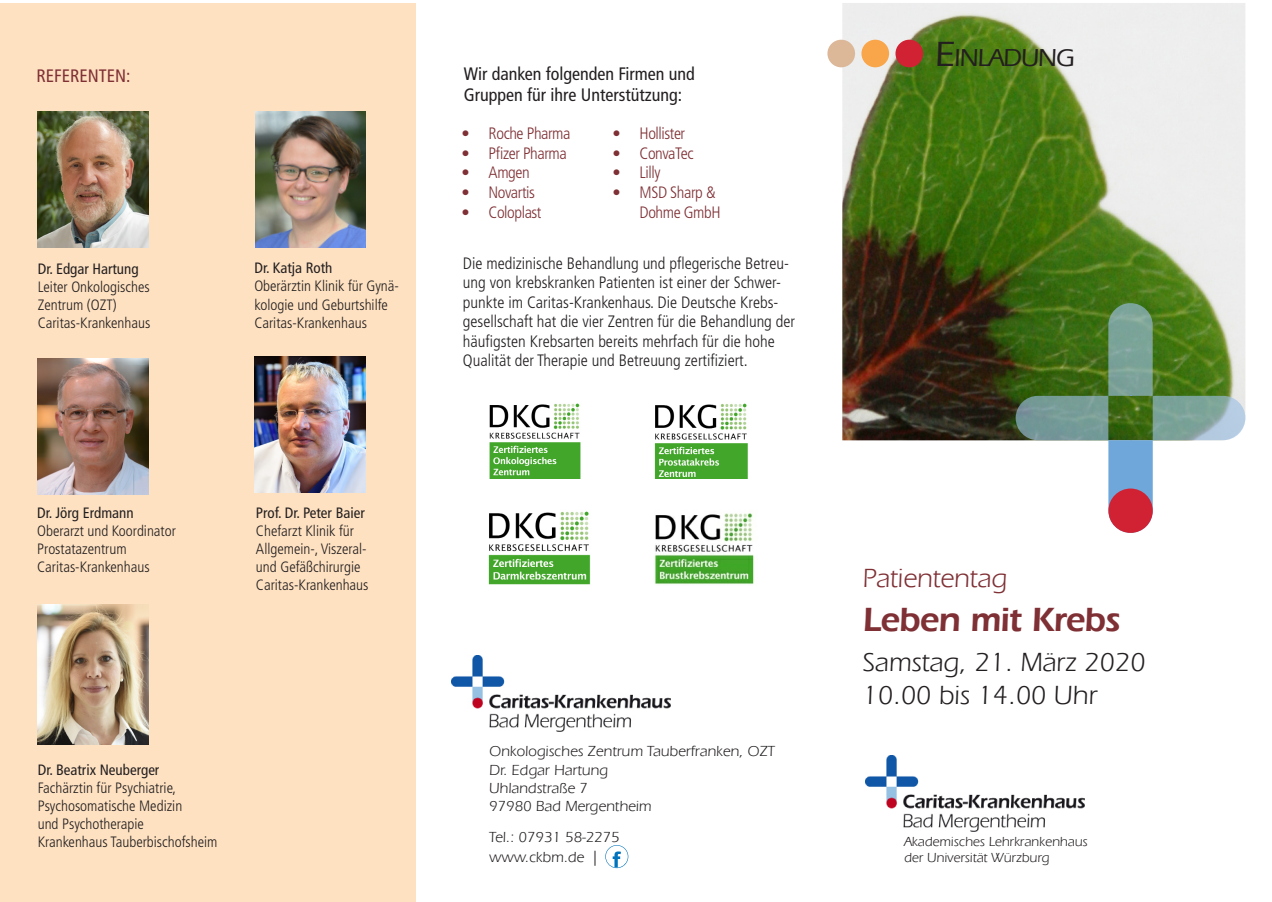
<style>
.page{position:relative;width:1272px;height:902px;background:#fff}
.page>*{position:absolute;margin:0;border:0;box-sizing:border-box;transform-origin:0 0}
.t1{font:600 34.5px "ITC Eras LT";letter-spacing:-.02em;color:#7f3035}
.t2{font:27px "ITC Eras LT";color:#231f20}
.t3{font:27px "ITC Eras LT";letter-spacing:-.005em;color:#7f3035}
._01b_Veranstaltung_m{font:500 25.2px "ITC Eras LT";letter-spacing:-.035em;color:#231f20}
.t4{font:condensed 18px "Frutiger LT Pro";color:#231f20}
.t5{font:condensed 18px "Frutiger LT Pro";color:#7f3035}
.t6{font:300 condensed 16.5px/19.5px "Frutiger LT Pro";color:#231f20}
.t7{font:300 condensed 16.5px/19.8px "Frutiger LT Pro";letter-spacing:-.025em;color:#7f3035}
.Fließtext{font:300 condensed 15px/18px "Frutiger LT Pro";color:#231f20}
.Fließtext-2{font:15px "ITC Eras LT";color:#231f20}
.Fließtext-3{font:condensed 15px "Frutiger LT Pro";color:#231f20}
.t8{font:13.5px "ITC Eras LT";color:#231f20}
.s1{font-size:36px}
</style>
<div class="page">
<img style="left:842px;top:3px;width:403px;height:437px">
<svg style="left:1015px;top:303px;width:230px;height:230px"></svg>
<div style="left:1108px;top:488px;width:44px;height:45px;background:#d12233;border-radius:50%"></div>
<img style="left:865px;top:755px;width:218px;height:76px">
<div style="left:895px;top:40px;width:28px;height:27px;background:#d12233;border-radius:50%"></div>
<div style="left:861px;top:40px;width:28px;height:27px;background:#f9a64a;border-radius:50%"></div>
<div style="left:827px;top:40px;width:28px;height:27px;background:#dcb899;border-radius:50%"></div>
<img style="left:451px;top:655px;width:219px;height:76px">
<div style="left:0;top:3px;width:416px;height:898px;background:#fee1c1"></div>
<img style="left:38px;top:112px;width:110px;height:136px">
<img style="left:255px;top:357px;width:110px;height:136px">
<img style="left:38px;top:604px;width:110px;height:140px">
<img style="left:255px;top:112px;width:111px;height:136px">
<img style="left:38px;top:358px;width:110px;height:136px">
<img style="left:489px;top:403px;width:92px;height:75px">
<img style="left:654px;top:513px;width:100px;height:72px">
<img style="left:488px;top:511px;width:103px;height:74px">
<img style="left:654px;top:403px;width:94px;height:75px">
<svg style="left:605px;top:845px;width:23px;height:23px"></svg>
<p class="t5" style="left:36px;top:65px;width:96px">REFERENTEN:</p>
<p class="Fließtext-3" style="left:38px;top:260px;width:102px">Dr. Edgar Hartung</p>
<p class="Fließtext" style="left:38px;top:278px;width:113px">Leiter Onkologisches<br>Zentrum (OZT)</p>
<p class="Fließtext" style="left:38px;top:314px;width:114px">Caritas-Krankenhaus</p>
<p class="Fließtext-3" style="left:254px;top:259px;width:80px">Dr. Katja Roth</p>
<p class="Fließtext" style="left:254px;top:277px;width:146px">Oberärztin Klinik für Gynä&shy;kologie und Geburtshilfe</p>
<p class="Fließtext" style="left:254px;top:313px;width:114px">Caritas-Krankenhaus</p>
<p class="Fließtext-3" style="left:37px;top:504px;width:98px">Dr. Jörg Erdmann</p>
<p class="Fließtext" style="left:37px;top:521px;width:140px">Oberarzt und Koordinator<br>Prostatazentrum</p>
<p class="Fließtext" style="left:37px;top:557px;width:114px">Caritas-Krankenhaus</p>
<p class="Fließtext-3" style="left:256px;top:504px;width:110px">Prof. Dr. Peter Baier</p>
<p class="Fließtext" style="left:256px;top:522px;width:100px">Chefarzt Klinik für</p>
<p class="Fließtext" style="left:256px;top:540px;width:112px">Allgemein-, Viszeral-</p>
<p class="Fließtext" style="left:256px;top:558px;width:106px">und Gefäßchirurgie</p>
<p class="Fließtext" style="left:256px;top:576px;width:114px">Caritas-Krankenhaus</p>
<p class="Fließtext-3" style="left:38px;top:760px;width:123px">Dr. Beatrix Neuberger</p>
<p class="Fließtext" style="left:38px;top:778px;width:140px">Fachärztin für Psychiatrie,</p>
<p class="Fließtext" style="left:38px;top:796px;width:146px">Psychosomatische Medizin</p>
<p class="Fließtext" style="left:38px;top:814px;width:108px">und Psychotherapie</p>
<p class="Fließtext" style="left:38px;top:832px;width:181px">Krankenhaus Tauberbischofsheim</p>
<p class="t4" style="left:463px;top:63px;width:232px">Wir danken folgenden Firmen und</p>
<p class="t4" style="left:463px;top:84px;width:220px">Gruppen für ihre Unterstützung:</p>
<p class="t7" style="left:461px;top:123px;width:110px">• Roche Pharma</p>
<p class="t7" style="left:461px;top:143px;width:107px">• Pfizer Pharma</p>
<p class="t7" style="left:461px;top:163px;width:70px">• Amgen</p>
<p class="t7" style="left:461px;top:183px;width:75px">• Novartis</p>
<p class="t7" style="left:461px;top:202px;width:81px">• Coloplast</p>
<p class="t7" style="left:612px;top:123px;width:74px">• Hollister</p>
<p class="t7" style="left:612px;top:143px;width:82px">• ConvaTec</p>
<p class="t7" style="left:612px;top:163px;width:49px">• Lilly</p>
<p class="t7" style="left:639px;top:183px;width:82px;text-indent:-27px">• MSD Sharp &amp;<br>Dohme GmbH</p>
<p class="t6" style="left:463px;top:253px;width:334px">Die medizinische Behandlung und pflegerische Betreu&shy;ung von krebskranken Patienten ist einer der Schwer&shy;punkte im Caritas-Krankenhaus. Die Deutsche Krebs&shy;gesellschaft hat die vier Zentren für die Behandlung der häufigsten Krebsarten bereits mehrfach für die hohe Qualität der Therapie und Betreuung zertifiziert.</p>
<p class="Fließtext-2" style="left:489px;top:743px;width:287px">Onkologisches Zentrum Tauberfranken, OZT</p>
<p class="Fließtext-2" style="left:489px;top:761px;width:120px">Dr. Edgar Hartung</p>
<p class="Fließtext-2" style="left:489px;top:779px;width:100px">Uhlandstraße 7</p>
<p class="Fließtext-2" style="left:489px;top:797px;width:164px">97980 Bad Mergentheim</p>
<p class="Fließtext-2" style="left:489px;top:828px;width:132px">Tel.: 07931 58-2275</p>
<p class="Fließtext-2" style="left:489px;top:848px;width:109px">www.ckbm.de |</p>
<p class="_01b_Veranstaltung_m" style="left:934px;top:44px;width:141px"><span class="s1">E</span>INLADUNG</p>
<p class="t3" style="left:862px;top:563px;width:146px">Patiententag</p>
<p class="t1" style="left:862px;top:600px;width:259px">Leben mit Krebs</p>
<p class="t2" style="left:862px;top:647px;width:284px">Samstag, 21. März 2020</p>
<p class="t2" style="left:862px;top:680px;width:236px">10.00 bis 14.00 Uhr</p>
<p class="t8" style="left:904px;top:833px;width:185px">Akademisches Lehrkrankenhaus</p>
<p class="t8" style="left:904px;top:849px;width:147px">der Universität Würzburg</p>
</div>
